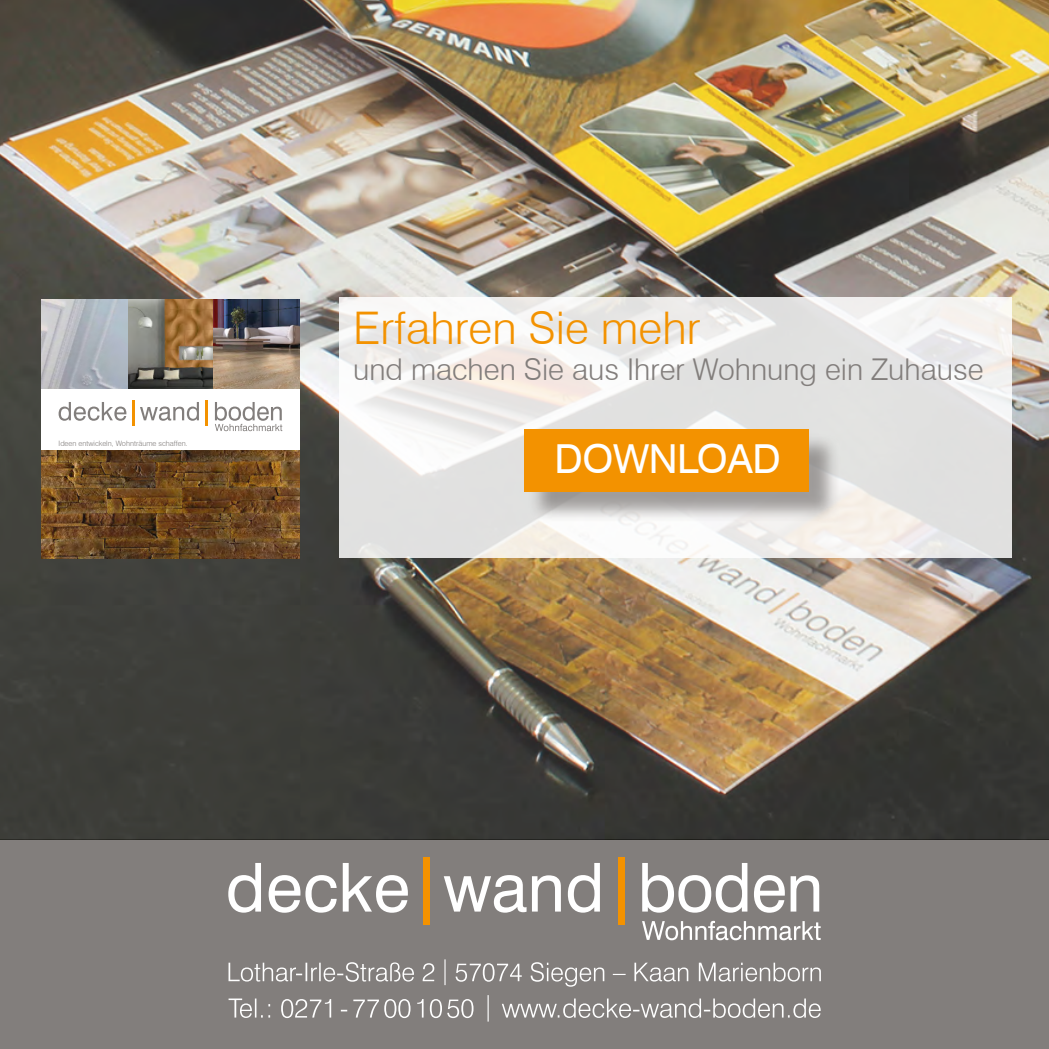
<style>
.page{position:relative;width:1049px;height:1049px;background:#fff}
.page>*{position:absolute;margin:0;border:0;box-sizing:border-box;transform-origin:0 0}
.t1{font:300 45px "Swiss 721 BT";color:#f39200}
.t2{font:40px "Swiss 721 BT";letter-spacing:-.01em;color:#fff}
.t3{font:300 30px "Swiss 721 BT";color:#827e7c}
.t4{font:300 7.5px "Swiss 721 BT";color:#827e7c}
</style>
<div class="page">
<div style="left:0;top:840px;width:1049px;height:209px;background:#827e7c"></div>
<svg style="left:642px;top:921px;width:179px;height:19px"></svg>
<svg style="left:642px;top:863px;width:177px;height:50px"></svg>
<div style="left:618px;top:857px;width:6px;height:68px;background:#f39200"></div>
<svg style="left:444px;top:863px;width:156px;height:50px"></svg>
<div style="left:423px;top:857px;width:7px;height:68px;background:#f39200"></div>
<svg style="left:228px;top:863px;width:180px;height:50px"></svg>
<svg style="left:229px;top:995px;width:592px;height:26px"></svg>
<svg style="left:228px;top:959px;width:593px;height:28px"></svg>
<img style="left:0;top:0;width:1049px;height:840px">
<svg style="left:340px;top:298px;width:672px;height:260px;fill:#e7e5e3"></svg>
<div style="left:41px;top:387px;width:259px;height:65px;background:#fff"></div>
<img style="left:41px;top:451px;width:259px;height:107px">
<img style="left:41px;top:299px;width:259px;height:90px">
<svg style="left:215px;top:402px;width:67px;height:29px"></svg>
<hr style="left:206px;top:400px;width:2px;height:25px;background:#f39200">
<svg style="left:140px;top:402px;width:59px;height:19px"></svg>
<hr style="left:132px;top:400px;width:3px;height:25px;background:#f39200">
<svg style="left:59px;top:402px;width:67px;height:19px"></svg>
<div style="left:528px;top:433px;width:312px;height:90px;background:#827e7c;opacity:.75"></div>
<div style="left:524px;top:429px;width:285px;height:63px;background:#f39200"></div>
<h1 class="t1" style="left:353px;top:301px;width:349px">Erfahren Sie mehr</h1>
<p class="t3" style="left:353px;top:351px;width:632px">und machen Sie aus Ihrer Wohnung ein Zuhause</p>
<p class="t4" style="left:59px;top:438px;width:131px">Ideen entwickeln, Wohnträume schaffen.</p>
<h2 class="t2" style="left:555px;top:434px;width:228px">DOWNLOAD</h2>
</div>
